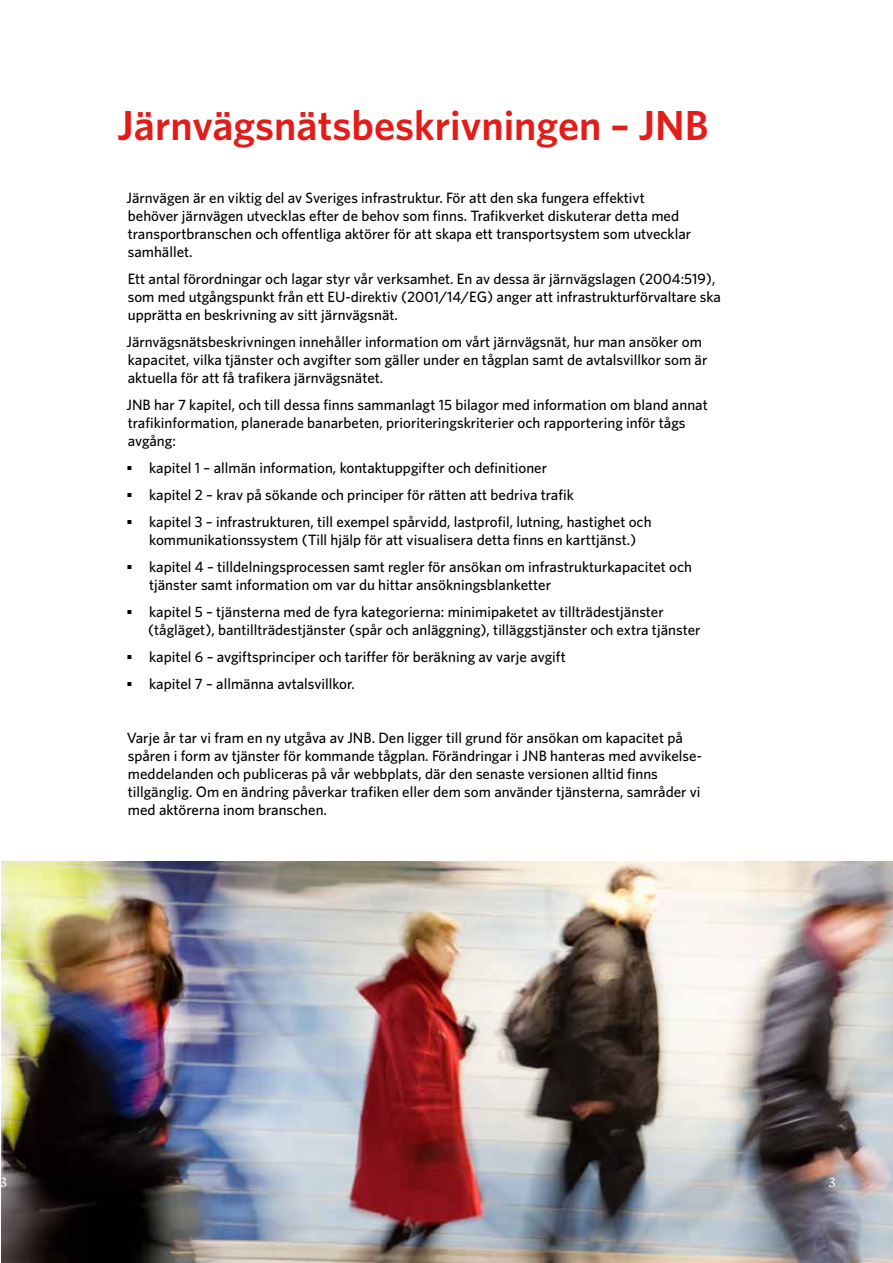
<style>
.page{position:relative;width:893px;height:1263px;background:#fff}
.page>*{position:absolute;margin:0;border:0;box-sizing:border-box;transform-origin:0 0}
.t1{font:600 42px "Whitney";color:#e31c19}
.t2{font:500 15px/18px "Whitney";color:#000}
.t3{font:15px "Mercury Text G2";color:#fff}
</style>
<div class="page">
<img style="left:1px;top:861px;width:892px;height:402px">
<h1 class="t1" style="left:117px;top:97px;width:593px">Järnvägsnätsbeskrivningen – JNB</h1>
<p class="t2" style="left:126px;top:188px;width:566px">Järnvägen är en viktig del av Sveriges infrastruktur. För att den ska fungera effektivt behöver järnvägen utvecklas efter de behov som finns. Trafikverket diskuterar detta med transportbranschen och offentliga aktörer för att skapa ett transportsystem som utvecklar samhället.</p>
<p class="t2" style="left:128px;top:269px;width:595px">Ett antal förordningar och lagar styr vår verksamhet. En av dessa är järnvägslagen (2004:519), som med utgångspunkt från ett EU-direktiv (2001/14/EG) anger att infrastrukturförvaltare ska upprätta en beskrivning av sitt järnvägsnät.</p>
<p class="t2" style="left:126px;top:332px;width:582px">Järnvägsnätsbeskrivningen innehåller information om vårt järnvägsnät, hur man ansöker om kapacitet, vilka tjänster och avgifter som gäller under en tågplan samt de avtalsvillkor som är aktuella för att få trafikera järnvägsnätet.</p>
<p class="t2" style="left:126px;top:395px;width:583px">JNB har 7 kapitel, och till dessa finns sammanlagt 15 bilagor med information om bland annat trafikinformation, planerade banarbeten, prioriteringskriterier och rapportering inför tågs avgång:</p>
<p class="t2" style="left:127px;top:458px;width:422px">▪ kapitel 1 – allmän information, kontaktuppgifter och definitioner</p>
<p class="t2" style="left:127px;top:485px;width:449px">▪ kapitel 2 – krav på sökande och principer för rätten att bedriva trafik</p>
<p class="t2" style="left:127px;top:512px;width:527px;text-align:center">▪ kapitel 3 – infrastrukturen, till exempel spårvidd, lastprofil, lutning, hastighet och kommunikationssystem (Till hjälp för att visualisera detta finns en karttjänst.)</p>
<p class="t2" style="left:149px;top:557px;width:544px;text-indent:-23px">▪ kapitel 4 – tilldelningsprocessen samt regler för ansökan om infrastrukturkapacitet och tjänster samt information om var du hittar ansökningsblanketter</p>
<p class="t2" style="left:148px;top:602px;width:554px;text-indent:-21px">▪ kapitel 5 – tjänsterna med de fyra kategorierna: minimipaketet av tillträdestjänster (tågläget), bantillträdestjänster (spår och anläggning), tilläggstjänster och extra tjänster</p>
<p class="t2" style="left:127px;top:647px;width:441px">▪ kapitel 6 – avgiftsprinciper och tariffer för beräkning av varje avgift</p>
<p class="t2" style="left:127px;top:674px;width:230px">▪ kapitel 7 – allmänna avtalsvillkor.</p>
<p class="t2" style="left:127px;top:728px;width:577px">Varje år tar vi fram en ny utgåva av JNB. Den ligger till grund för ansökan om kapacitet på spåren i form av tjänster för kommande tågplan. Förändringar i JNB hanteras med avvikelse&shy;meddelanden och publiceras på vår webbplats, där den senaste versionen alltid finns tillgänglig. Om en ändring påverkar trafiken eller dem som använder tjänsterna, samråder vi med aktörerna inom branschen.</p>
<p class="t3" style="left:-1px;top:1171px;width:9px">3</p>
<p class="t3" style="left:828px;top:1171px;width:9px">3</p>
</div>
